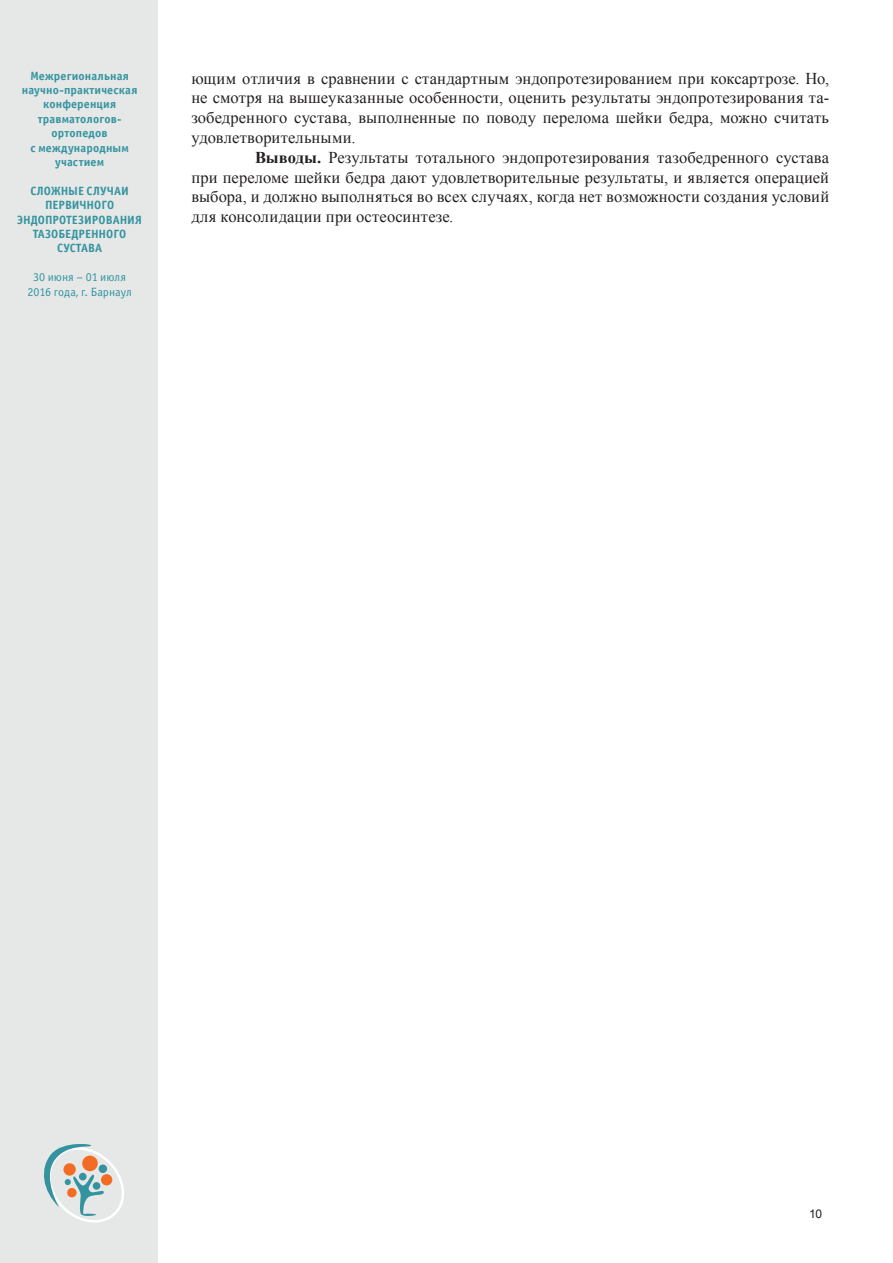
<style>
.page{position:relative;width:893px;height:1263px;background:#fff}
.page>*{position:absolute;margin:0;border:0;box-sizing:border-box;transform-origin:0 0}
.t1{font:16.5px/19.8px "Times New Roman";color:#231f20;text-align:justify}
.t2{font:700 12px/14.4px "Officina Sans C";letter-spacing:.01em;color:#35939f;text-align:center}
.t3{font:12px/14.4px "Officina Sans C";color:#35939f;text-align:center}
.t4{font:12px "Arial";color:#231f20}
.s1{font-weight:700}
</style>
<div class="page">
<div style="left:0;top:0;width:157px;height:1263px;background:#e5e8e7"></div>
<svg style="left:44px;top:1143px;width:80px;height:80px"></svg>
<p class="t2" style="left:22px;top:69px;width:117px">Межрегиональная научно-практическая конференция травматологов&shy;ортопедов<br>с международным участием</p>
<p class="t2" style="left:30px;top:184px;width:64px">СЛОЖНЫ Е СЛУЧ</p>
<p class="t2" style="left:114px;top:184px;width:16px">АИ</p>
<p class="t2" style="left:45px;top:198px;width:71px">П ЕРВИЧНОГО</p>
<p class="t2" style="left:17px;top:213px;width:126px">ЭНДОП РОТЕЗИРОВАНИЯ</p>
<p class="t2" style="left:33px;top:227px;width:95px">ТАЗОБЕДРЕННОГО</p>
<p class="t2" style="left:57px;top:241px;width:8px">СУСТ</p>
<p class="t2" style="left:81px;top:241px;width:23px">АВА</p>
<p class="t3" style="left:27px;top:270px;width:106px">30 июня – 01 июля<br>2016 года, г. Барнаул</p>
<p class="t1" style="left:191px;top:68px;width:639px">ющим отличия в сравнении с стандартным эндопротезированием при коксартрозе. Но, не смотря на вышеуказанные особенности, оценить результаты эндопротезирования та&shy;зобедренного сустава, выполненные по поводу перелома шейки бедра, можно считать удовлетворительными.</p>
<p class="t1" style="left:191px;top:147px;width:639px;text-indent:64px"><span class="s1">Выводы.</span> Результаты тотального эндопротезирования тазобедренного сустава при переломе шейки бедра дают удовлетворительные результаты, и является операцией выбора, и должно выполняться во всех случаях, когда нет возможности создания условий для консолидации при остеосинтезе.</p>
<p class="t4" style="left:809px;top:1206px;width:15px">10</p>
</div>
